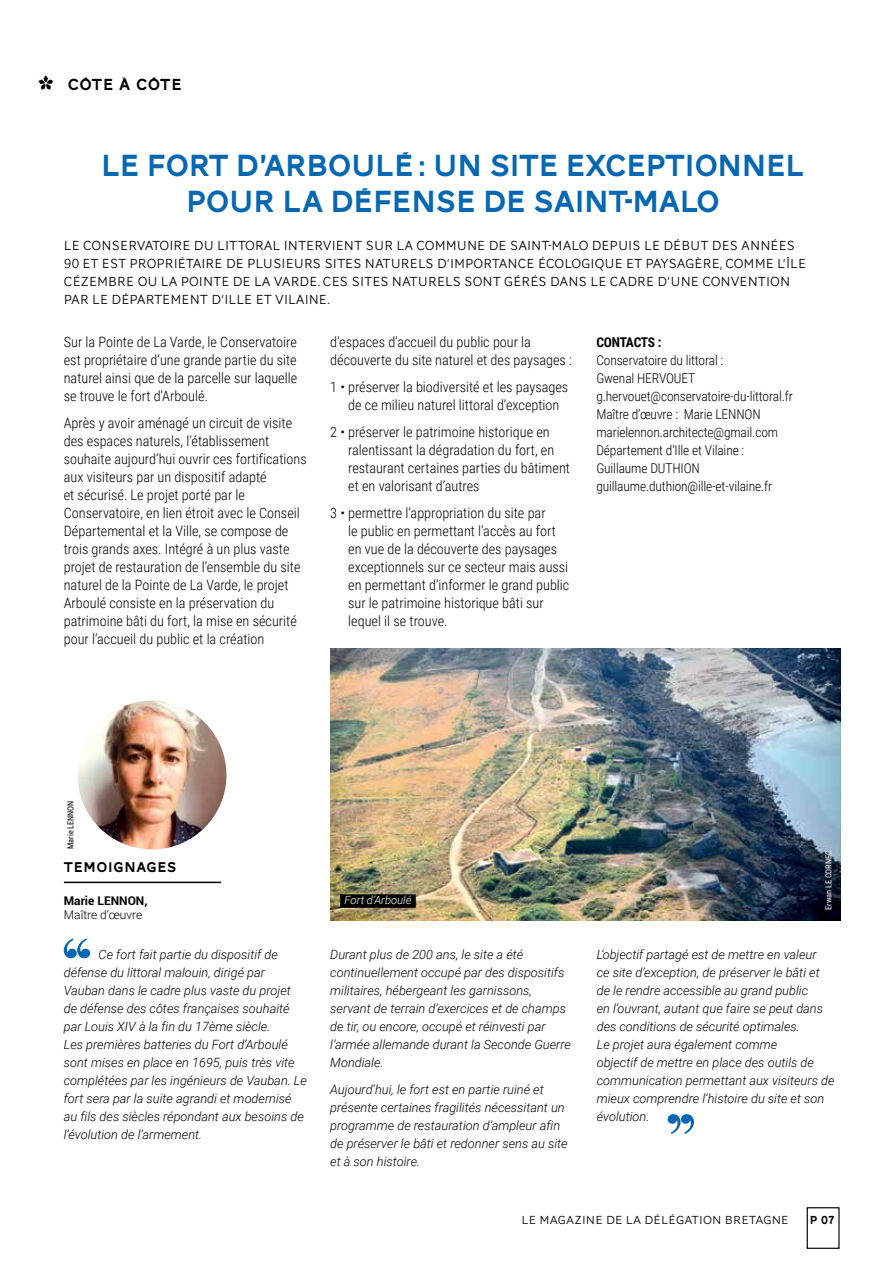
<style>
.page{position:relative;width:893px;height:1263px;background:#fff}
.page>*{position:absolute;margin:0;border:0;box-sizing:border-box;transform-origin:0 0}
.t1{font:31.5px/36px "AW Conqueror Carved One";letter-spacing:-.01em;color:#0668b3;text-align:center}
.t2{font:16.5px "AW Conqueror Carved One";letter-spacing:.035em;color:#000}
.t3{font:14.55px "AW Conqueror Carved One";letter-spacing:.05em;color:#000}
.t4{font:300 14.25px/18px "Roboto Condensed";color:#000}
.t5{font:300 13.5px/18px "AW Conqueror Sans";color:#000}
.t6{font:300 13.5px/18px "Roboto Condensed";letter-spacing:-.01em;color:#000}
.t7{font:700 13.5px "Roboto Condensed";letter-spacing:-.02em;color:#000}
.t8{font:italic 300 12.75px/18px "Roboto";color:#000}
.t9{font:300 12px "AW Conqueror Sans";letter-spacing:.01em;color:#000}
.t10{font:300 12px "Roboto";color:#000}
.t11{font:700 12px "Roboto";color:#000}
.t12{font:12px "AW Conqueror Carved One";color:#000}
.t13{font:italic 300 11.25px "Roboto";color:#fff}
.t14{font:8.25px "Roboto Condensed";color:#fff}
.t15{font:8.25px "Roboto Condensed";color:#000}
</style>
<div class="page">
<svg style="left:38px;top:75px;width:16px;height:15px"></svg>
<img style="left:78px;top:701px;width:148px;height:148px;border-radius:74px">
<hr style="left:64px;top:882px;width:157px;height:1px;background:#000">
<svg style="left:64px;top:938px;width:26px;height:20px"></svg>
<svg style="left:668px;top:1114px;width:26px;height:20px"></svg>
<div style="left:807px;top:1207px;width:33px;height:42px;border:1px solid #000"></div>
<img style="left:331px;top:648px;width:510px;height:273px">
<div style="left:340px;top:894px;width:76px;height:14px;background:#000"></div>
<p class="t2" style="left:68px;top:77px;width:116px">CÔTE À CÔTE</p>
<h1 class="t1" style="left:101px;top:150px;width:705px">LE FORT D’ARBOULÉ: UN SITE EXCEPTIONNEL<br>POUR LA DÉFENSE DE SAINT-MALO</h1>
<p class="t5" style="left:64px;top:236px;width:744px">LE CONSERVATOIRE DU LITTORAL INTERVIENT SUR LA COMMUNE DE SAINT-MALO DEPUIS LE DÉBUT DES ANNÉES 90 ET EST PROPRIÉTAIRE DE PLUSIEURS SITES NATURELS D’IMPORTANCE ÉCOLOGIQUE ET PAYSAGÈRE, COMME L’ÎLE CÉZEMBRE OU LA POINTE DE LA VARDE. CES SITES NATURELS SONT GÉRÉS DANS LE CADRE D’UNE CONVENTION PAR LE DÉPARTEMENT D’ILLE ET VILAINE.</p>
<p class="t4" style="left:64px;top:333px;width:235px;text-align:justify">Sur la Pointe de La Varde, le Conservatoire est propriétaire d’une grande partie du site naturel ainsi que de la parcelle sur laquelle se trouve le fort d’Arboulé.</p>
<p class="t4" style="left:64px;top:414px;width:244px">Après y avoir aménagé un circuit de visite des espaces naturels, l’établissement souhaite aujourd’hui ouvrir ces fortifications aux visiteurs par un dispositif adapté<br>et sécurisé. Le projet porté par le Conservatoire, en lien étroit avec le Conseil Départemental et la Ville, se compose de trois grands axes. Intégré à un plus vaste projet de restauration de l’ensemble du site naturel de la Pointe de La Varde, le projet Arboulé consiste en la préservation du patrimoine bâti du fort, la mise en sécurité pour l’accueil du public et la création</p>
<p class="t4" style="left:330px;top:333px;width:243px">d’espaces d’accueil du public pour la découverte du site naturel et des paysages :</p>
<p class="t4" style="left:348px;top:378px;width:221px;text-indent:-18px">1 • préserver la biodiversité et les paysages de ce milieu naturel littoral d’exception</p>
<p class="t4" style="left:348px;top:423px;width:223px;text-indent:-18px">2 • préserver le patrimoine historique en ralentissant la dégradation du fort, en restaurant certaines parties du bâtiment et en valorisant d’autres</p>
<p class="t4" style="left:348px;top:504px;width:223px;text-indent:-18px">3 • permettre l’appropriation du site par<br>le public en permettant l’accès au fort en vue de la découverte des paysages exceptionnels sur ce secteur mais aussi en permettant d’informer le grand public sur le patrimoine historique bâti sur lequel il se trouve.</p>
<p class="t7" style="left:596px;top:333px;width:67px">CONTACTS :</p>
<p class="t6" style="left:596px;top:351px;width:198px">Conservatoire du littoral :<br>Gwenal HERVOUET g.hervouet@conservatoire-du-littoral.fr<br>Maître d’œuvre : Marie LENNON marielennon.architecte@gmail.com<br>Département d’Ille et Vilaine :<br>Guillaume DUTHION guillaume.duthion@ille-et-vilaine.fr</p>
<p class="t15" style="left:65px;top:849px;width:50px;rotate:-90deg">Marie LENNON</p>
<p class="t3" style="left:64px;top:860px;width:114px">TEMOIGNAGES</p>
<p class="t11" style="left:64px;top:892px;width:85px">Marie LENNON,</p>
<p class="t10" style="left:64px;top:907px;width:80px">Maître d’œuvre</p>
<p class="t8" style="left:64px;top:945px;width:245px;text-indent:35px">Ce fort fait partie du dispositif de défense du littoral malouin, dirigé par Vauban dans le cadre plus vaste du projet de défense des côtes françaises souhaité par Louis XIV à la fin du 17ème siècle.<br>Les premières batteries du Fort d’Arboulé sont mises en place en 1695, puis très vite complétées par les ingénieurs de Vauban. Le fort sera par la suite agrandi et modernisé au fils des siècles répondant aux besoins de l’évolution de l’armement.</p>
<p class="t8" style="left:330px;top:945px;width:242px">Durant plus de 200 ans, le site a été continuellement occupé par des dispositifs militaires, hébergeant les garnissons, servant de terrain d’exercices et de champs de tir, ou encore, occupé et réinvesti par l’armée allemande durant la Seconde Guerre Mondiale.</p>
<p class="t13" style="left:344px;top:892px;width:69px">Fort d’Arboulé</p>
<p class="t8" style="left:330px;top:1080px;width:239px">Aujourd’hui, le fort est en partie ruiné et présente certaines fragilités nécessitant un programme de restauration d’ampleur afin de préserver le bâti et redonner sens au site et à son histoire.</p>
<p class="t14" style="left:823px;top:910px;width:61px;rotate:-90deg">Erwan LE CORNEC</p>
<p class="t8" style="left:597px;top:945px;width:239px">L’objectif partagé est de mettre en valeur<br>ce site d’exception, de préserver le bâti et de le rendre accessible au grand public<br>en l’ouvrant, autant que faire se peut dans des conditions de sécurité optimales.<br>Le projet aura également comme<br>objectif de mettre en place des outils de communication permettant aux visiteurs de mieux comprendre l’histoire du site et son évolution.</p>
<p class="t9" style="left:521px;top:1210px;width:269px">LE MAGAZINE DE LA DÉLÉGATION BRETAGNE</p>
<p class="t12" style="left:810px;top:1214px;width:26px">P 07</p>
</div>
